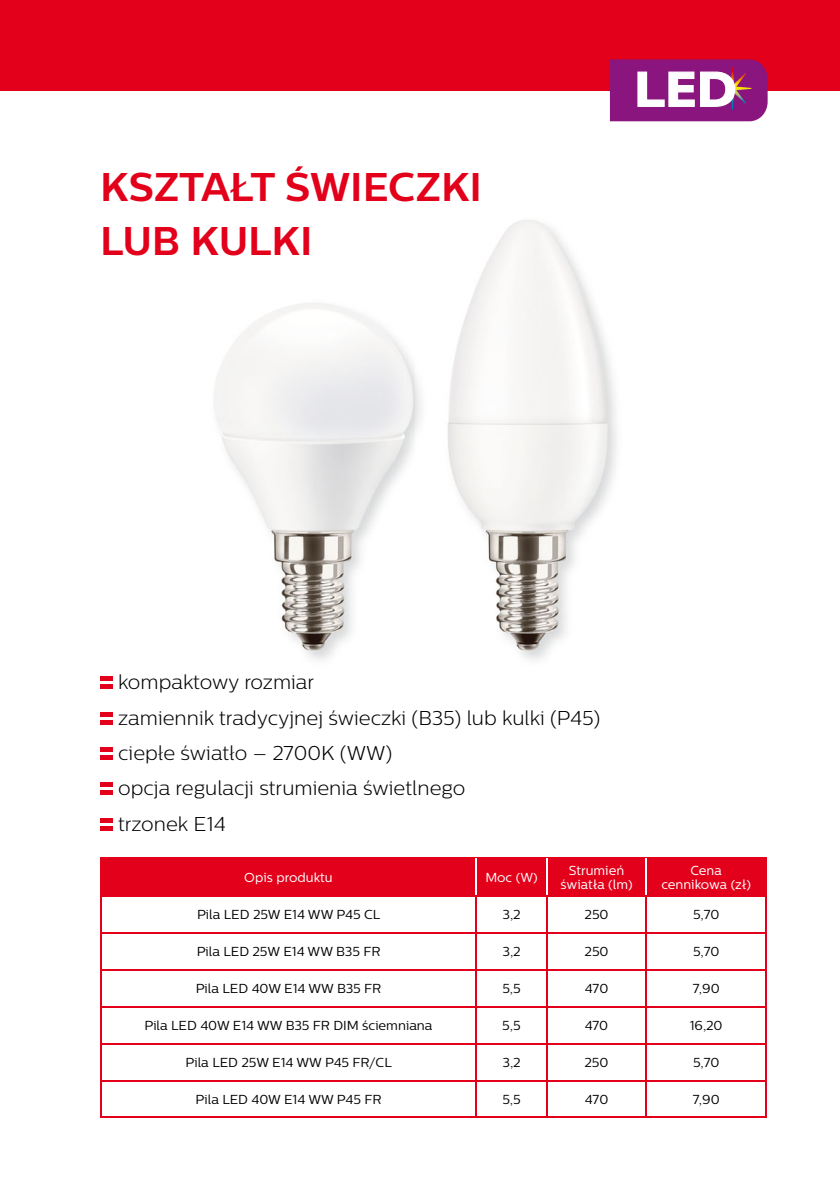
<style>
.page{position:relative;width:840px;height:1191px;background:#fff}
.page>*{position:absolute;margin:0;border:0;box-sizing:border-box;transform-origin:0 0}
.t1{font:700 40px/53.6px "Centrale Sans";color:#e2001a}
.t2{font:300 20px/35.4px "Centrale Sans";color:#000}
.t3{font:13px "Centrale Sans";color:#000}
.t4{font:13px/14px "Centrale Sans";color:#fff;text-align:center}
</style>
<div class="page">
<img style="left:448px;top:220px;width:169px;height:440px">
<img style="left:214px;top:303px;width:201px;height:357px">
<div style="left:100px;top:676px;width:13px;height:13px;background:#e2001a"></div>
<svg style="left:100px;top:682px;width:13px;height:2px"></svg>
<div style="left:100px;top:712px;width:13px;height:12px;background:#e2001a"></div>
<svg style="left:100px;top:717px;width:13px;height:2px"></svg>
<div style="left:100px;top:747px;width:13px;height:13px;background:#e2001a"></div>
<svg style="left:100px;top:752px;width:13px;height:2px"></svg>
<div style="left:100px;top:782px;width:13px;height:13px;background:#e2001a"></div>
<svg style="left:100px;top:788px;width:13px;height:2px"></svg>
<div style="left:100px;top:818px;width:13px;height:12px;background:#e2001a"></div>
<svg style="left:100px;top:823px;width:13px;height:2px"></svg>
<div style="left:0;top:0;width:839px;height:91px;background:#e2001a"></div>
<svg style="left:609px;top:59px;width:158px;height:62px"></svg>
<div style="left:101px;top:858px;width:664px;height:37px;background:#e2001a"></div>
<hr style="left:100px;top:857px;width:376px;height:1px;background:#e2001a">
<hr style="left:100px;top:858px;width:1px;height:37px;background:#e2001a">
<hr style="left:476px;top:857px;width:290px;height:1px;background:#e2001a">
<hr style="left:765px;top:858px;width:1px;height:37px;background:#e2001a">
<hr style="left:100px;top:895px;width:376px;height:1px;background:#e2001a">
<hr style="left:100px;top:896px;width:1px;height:36px;background:#e2001a">
<hr style="left:476px;top:895px;width:70px;height:1px;background:#e2001a">
<hr style="left:475px;top:896px;width:1px;height:36px;background:#e2001a">
<hr style="left:546px;top:895px;width:100px;height:1px;background:#e2001a">
<hr style="left:546px;top:896px;width:1px;height:36px;background:#e2001a">
<hr style="left:646px;top:895px;width:120px;height:1px;background:#e2001a">
<hr style="left:645px;top:896px;width:1px;height:36px;background:#e2001a">
<hr style="left:765px;top:896px;width:1px;height:36px;background:#e2001a">
<hr style="left:100px;top:932px;width:376px;height:1px;background:#e2001a">
<hr style="left:100px;top:933px;width:1px;height:36px;background:#e2001a">
<hr style="left:476px;top:932px;width:70px;height:1px;background:#e2001a">
<hr style="left:475px;top:933px;width:1px;height:36px;background:#e2001a">
<hr style="left:546px;top:932px;width:100px;height:1px;background:#e2001a">
<hr style="left:546px;top:933px;width:1px;height:36px;background:#e2001a">
<hr style="left:646px;top:932px;width:120px;height:1px;background:#e2001a">
<hr style="left:645px;top:933px;width:1px;height:36px;background:#e2001a">
<hr style="left:765px;top:933px;width:1px;height:36px;background:#e2001a">
<hr style="left:100px;top:969px;width:376px;height:1px;background:#e2001a">
<hr style="left:100px;top:970px;width:1px;height:36px;background:#e2001a">
<hr style="left:476px;top:969px;width:70px;height:1px;background:#e2001a">
<hr style="left:475px;top:970px;width:1px;height:36px;background:#e2001a">
<hr style="left:546px;top:969px;width:100px;height:1px;background:#e2001a">
<hr style="left:546px;top:970px;width:1px;height:36px;background:#e2001a">
<hr style="left:646px;top:969px;width:120px;height:1px;background:#e2001a">
<hr style="left:645px;top:970px;width:1px;height:36px;background:#e2001a">
<hr style="left:765px;top:970px;width:1px;height:36px;background:#e2001a">
<hr style="left:100px;top:1006px;width:376px;height:1px;background:#e2001a">
<hr style="left:100px;top:1007px;width:1px;height:36px;background:#e2001a">
<hr style="left:476px;top:1006px;width:70px;height:1px;background:#e2001a">
<hr style="left:475px;top:1007px;width:1px;height:36px;background:#e2001a">
<hr style="left:546px;top:1006px;width:100px;height:1px;background:#e2001a">
<hr style="left:546px;top:1007px;width:1px;height:36px;background:#e2001a">
<hr style="left:646px;top:1006px;width:120px;height:1px;background:#e2001a">
<hr style="left:645px;top:1007px;width:1px;height:36px;background:#e2001a">
<hr style="left:765px;top:1007px;width:1px;height:36px;background:#e2001a">
<hr style="left:100px;top:1043px;width:376px;height:1px;background:#e2001a">
<hr style="left:100px;top:1044px;width:1px;height:36px;background:#e2001a">
<hr style="left:476px;top:1043px;width:70px;height:1px;background:#e2001a">
<hr style="left:475px;top:1044px;width:1px;height:36px;background:#e2001a">
<hr style="left:546px;top:1043px;width:100px;height:1px;background:#e2001a">
<hr style="left:546px;top:1044px;width:1px;height:36px;background:#e2001a">
<hr style="left:646px;top:1043px;width:120px;height:1px;background:#e2001a">
<hr style="left:645px;top:1044px;width:1px;height:36px;background:#e2001a">
<hr style="left:765px;top:1044px;width:1px;height:36px;background:#e2001a">
<hr style="left:100px;top:1080px;width:376px;height:1px;background:#e2001a">
<hr style="left:100px;top:1081px;width:1px;height:36px;background:#e2001a">
<hr style="left:476px;top:1080px;width:70px;height:1px;background:#e2001a">
<hr style="left:475px;top:1081px;width:1px;height:36px;background:#e2001a">
<hr style="left:546px;top:1080px;width:100px;height:1px;background:#e2001a">
<hr style="left:546px;top:1081px;width:1px;height:36px;background:#e2001a">
<hr style="left:646px;top:1080px;width:120px;height:1px;background:#e2001a">
<hr style="left:645px;top:1081px;width:1px;height:36px;background:#e2001a">
<hr style="left:765px;top:1081px;width:1px;height:36px;background:#e2001a">
<hr style="left:100px;top:1117px;width:666px;height:1px;background:#e2001a">
<hr style="left:475px;top:858px;width:1px;height:37px;background:#fff">
<hr style="left:546px;top:858px;width:1px;height:37px;background:#fff">
<hr style="left:645px;top:858px;width:1px;height:37px;background:#fff">
<h1 class="t1" style="left:100px;top:163px;width:383px">KSZTAŁT ŚWIECZKI<br>LUB KULKI</h1>
<h2 class="t2" style="left:118px;top:666px;width:483px">kompaktowy rozmiar<br>zamiennik tradycyjnej świeczki (B35) lub kulki (P45) ciepłe światło – 2700K (WW)<br>opcja regulacji strumienia świetlnego<br>trzonek E14</h2>
<p class="t4" style="left:244px;top:871px;width:90px">Opis produktu</p>
<p class="t4" style="left:485px;top:871px;width:54px">Moc (W)</p>
<p class="t4" style="left:560px;top:864px;width:74px">Strumień światła (lm)</p>
<p class="t4" style="left:661px;top:864px;width:91px">Cena cennikowa (zł)</p>
<p class="t3" style="left:197px;top:909px;width:185px">Pila LED 25W E14 WW P45 CL</p>
<p class="t3" style="left:502px;top:909px;width:20px">3,2</p>
<p class="t3" style="left:584px;top:909px;width:25px">250</p>
<p class="t3" style="left:692px;top:909px;width:28px">5,70</p>
<p class="t3" style="left:196px;top:946px;width:185px">Pila LED 25W E14 WW B35 FR</p>
<p class="t3" style="left:502px;top:946px;width:20px">3,2</p>
<p class="t3" style="left:584px;top:946px;width:25px">250</p>
<p class="t3" style="left:692px;top:946px;width:28px">5,70</p>
<p class="t3" style="left:196px;top:983px;width:187px">Pila LED 40W E14 WW B35 FR</p>
<p class="t3" style="left:502px;top:983px;width:20px">5,5</p>
<p class="t3" style="left:584px;top:983px;width:25px">470</p>
<p class="t3" style="left:692px;top:983px;width:28px">7,90</p>
<p class="t3" style="left:144px;top:1020px;width:289px">Pila LED 40W E14 WW B35 FR DIM ściemniana</p>
<p class="t3" style="left:502px;top:1020px;width:20px">5,5</p>
<p class="t3" style="left:584px;top:1020px;width:25px">470</p>
<p class="t3" style="left:689px;top:1020px;width:34px">16,20</p>
<p class="t3" style="left:185px;top:1057px;width:207px">Pila LED 25W E14 WW P45 FR/CL</p>
<p class="t3" style="left:502px;top:1057px;width:20px">3,2</p>
<p class="t3" style="left:584px;top:1057px;width:25px">250</p>
<p class="t3" style="left:692px;top:1057px;width:28px">5,70</p>
<p class="t3" style="left:195px;top:1094px;width:187px">Pila LED 40W E14 WW P45 FR</p>
<p class="t3" style="left:502px;top:1094px;width:20px">5,5</p>
<p class="t3" style="left:584px;top:1094px;width:25px">470</p>
<p class="t3" style="left:692px;top:1094px;width:28px">7,90</p>
</div>
